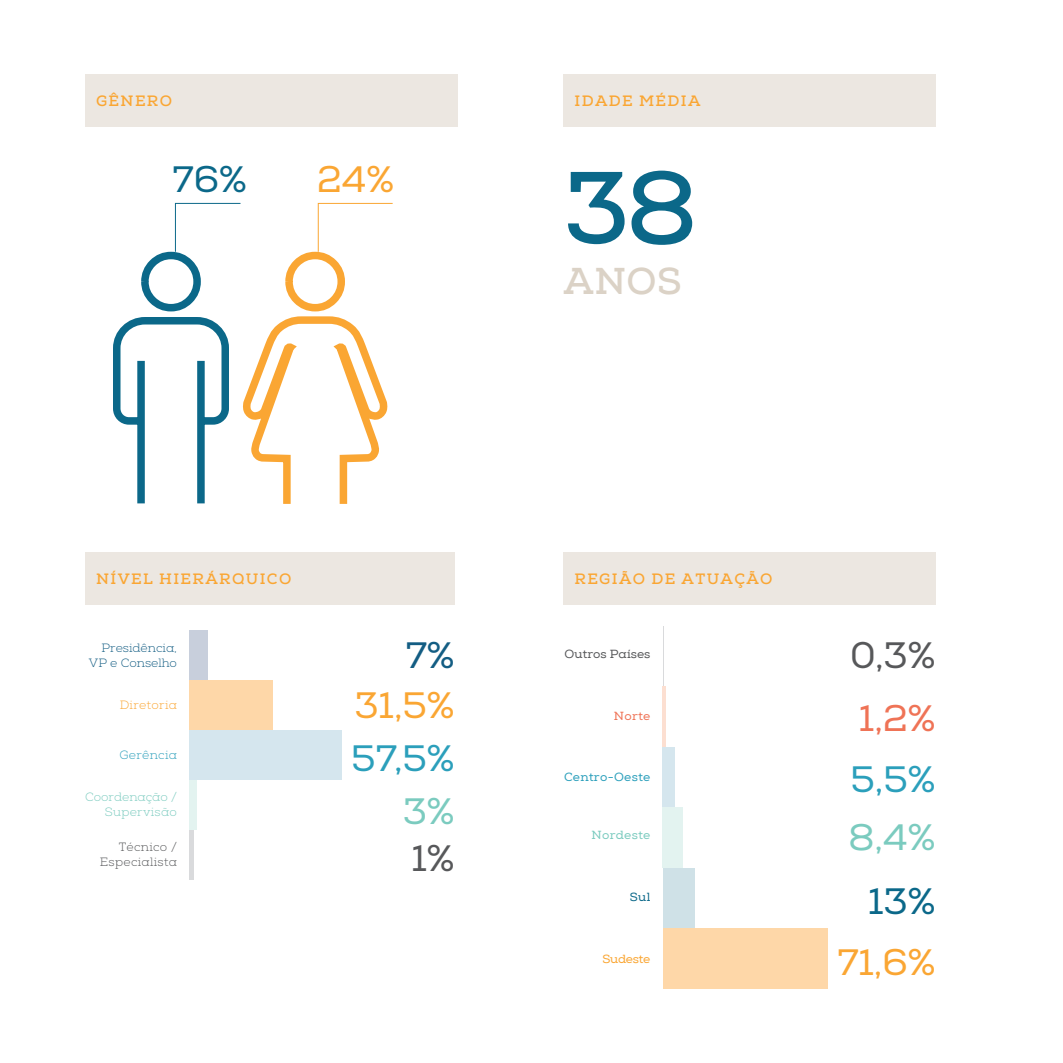
<style>
.page{position:relative;width:1063px;height:1063px;background:#fff}
.page>*{position:absolute;margin:0;border:0;box-sizing:border-box;transform-origin:0 0}
.t1{font:700 102px "Nexa Slab";color:#0b6889}
.t2{font:37.35px "Nexa Slab";color:#faa633}
.t3{font:37.35px "Nexa Slab";color:#2b9fbb}
.t4{font:37.35px "Nexa Slab";color:#0b6889}
.t5{font:37.35px "Nexa Slab";color:#57585a}
.t6{font:37.35px "Nexa Slab";color:#7bcbbf}
.t7{font:37.35px "Nexa Slab";color:#ef7356}
.t8{font:700 37.35px "Nexa Slab";color:#dbd2c6}
.t9{font:37.35px "Nexa Slab";color:#135d83}
.t10{font:700 15px "Nexa Slab";letter-spacing:.09em;color:#faa633}
.t11{font:300 12px/15px "Nexa Slab";color:#135d83;text-align:right}
.t12{font:300 12px/15px "Nexa Slab";color:#7bcbbf;text-align:right}
.t13{font:300 12px/15px "Nexa Slab";letter-spacing:.025em;color:#57585a;text-align:right}
.t14{font:12px "Nexa Slab";color:#57585a}
.t15{font:12px "Nexa Slab";letter-spacing:.025em;color:#2b9fbb}
.t16{font:300 12px "Nexa Slab";letter-spacing:.025em;color:#faa633}
.t17{font:12px "Nexa Slab";letter-spacing:.025em;color:#7bcbbf}
.t18{font:300 12px "Nexa Slab";letter-spacing:.025em;color:#2b9fbb}
.t19{font:12px "Nexa Slab";letter-spacing:-.02em;color:#faa633}
.t20{font:12px "Nexa Slab";letter-spacing:.025em;color:#ef7356}
.t21{font:12px "Nexa Slab";color:#0b6889}
</style>
<div class="page">
<svg style="left:113px;top:203px;width:280px;height:301px"></svg>
<div style="left:563px;top:552px;width:372px;height:53px;background:#ece7e1"></div>
<hr style="left:663px;top:626px;width:1px;height:60px;background:#d9dadc">
<hr style="left:663px;top:686px;width:3px;height:61px;background:#fcdfd1">
<div style="left:663px;top:747px;width:12px;height:60px;background:#d5e6ee"></div>
<div style="left:663px;top:807px;width:20px;height:61px;background:#e3f3f0"></div>
<div style="left:663px;top:868px;width:31px;height:60px;background:#cfe1e7"></div>
<div style="left:663px;top:928px;width:164px;height:61px;background:#fed7a8"></div>
<div style="left:563px;top:74px;width:372px;height:53px;background:#ece7e1"></div>
<div style="left:85px;top:74px;width:372px;height:53px;background:#ece7e1"></div>
<div style="left:85px;top:552px;width:370px;height:53px;background:#ece7e1"></div>
<div style="left:189px;top:630px;width:19px;height:50px;background:#c8cfdc"></div>
<div style="left:189px;top:680px;width:84px;height:50px;background:#fed7a8"></div>
<div style="left:189px;top:730px;width:153px;height:50px;background:#d5e6ee"></div>
<div style="left:189px;top:780px;width:8px;height:50px;background:#e3f3f0"></div>
<div style="left:189px;top:830px;width:5px;height:49px;background:#d9dadc"></div>
<p class="t10" style="left:96px;top:92px;width:78px">GÊNERO</p>
<p class="t10" style="left:574px;top:92px;width:127px">IDADE MÉDIA</p>
<p class="t4" style="left:173px;top:157px;width:76px">76%</p>
<p class="t2" style="left:317px;top:157px;width:79px">24%</p>
<p class="t1" style="left:563px;top:147px;width:136px">38</p>
<p class="t8" style="left:564px;top:259px;width:119px">ANOS</p>
<p class="t10" style="left:96px;top:570px;width:197px">NÍVEL HIERÁRQUICO</p>
<p class="t10" style="left:574px;top:570px;width:200px">REGIÃO DE ATUAÇÃO</p>
<p class="t11" style="left:89px;top:640px;width:90px">Presidência,<br>VP e Conselho</p>
<p class="t9" style="left:406px;top:633px;width:50px">7%</p>
<p class="t16" style="left:120px;top:698px;width:59px">Diretoria</p>
<p class="t2" style="left:354px;top:683px;width:102px">31,5%</p>
<p class="t18" style="left:120px;top:748px;width:59px">Gerência</p>
<p class="t3" style="left:351px;top:735px;width:105px">57,5%</p>
<p class="t12" style="left:85px;top:790px;width:93px">Coordenação /<br>Supervisão</p>
<p class="t6" style="left:403px;top:789px;width:53px">3%</p>
<p class="t13" style="left:100px;top:840px;width:79px">Técnico /<br>Especialista</p>
<p class="t5" style="left:411px;top:836px;width:45px">1%</p>
<p class="t14" style="left:565px;top:646px;width:87px">Outros Países</p>
<p class="t5" style="left:850px;top:633px;width:87px">0,3%</p>
<p class="t20" style="left:614px;top:709px;width:38px">Norte</p>
<p class="t7" style="left:859px;top:696px;width:78px">1,2%</p>
<p class="t15" style="left:564px;top:770px;width:88px">Centro-Oeste</p>
<p class="t3" style="left:850px;top:757px;width:86px">5,5%</p>
<p class="t17" style="left:591px;top:828px;width:61px">Nordeste</p>
<p class="t6" style="left:848px;top:815px;width:88px">8,4%</p>
<p class="t21" style="left:630px;top:890px;width:22px">Sul</p>
<p class="t4" style="left:868px;top:878px;width:69px">13%</p>
<p class="t19" style="left:602px;top:952px;width:50px">Sudeste</p>
<p class="t2" style="left:837px;top:940px;width:100px">71,6%</p>
</div>
